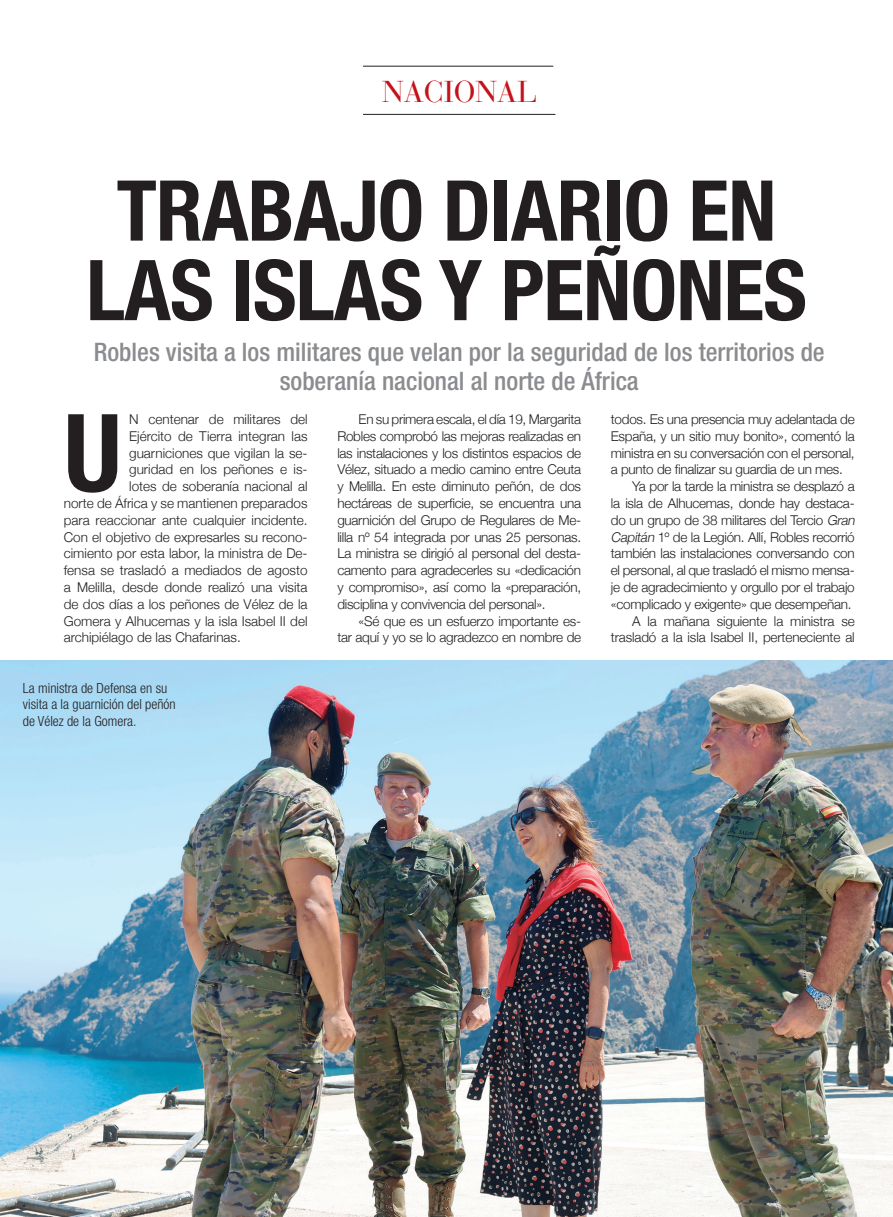
<style>
.page{position:relative;width:893px;height:1217px;background:#fff}
.page>*{position:absolute;margin:0;border:0;box-sizing:border-box;transform-origin:0 0}
.Coro-Texto{font:700 condensed 107.55px "Helvetica Neue";color:#231f20}
.Título_B{font:700 condensed 84px/79.5px "Helvetica Neue";letter-spacing:-.01em;color:#231f20;text-align:center}
.Título_B-2{font:30px "Bauer Bodoni";color:#c4121a}
.Título_B-3{font:500 condensed 25.5px/28.5px "Helvetica Neue";color:#8a8c8f;text-align:center}
.Título_B-4{font:300 condensed 13.95px/16.5px "Helvetica Neue";color:#231f20}
.Coro-Texto-2{font:300 13.5px/16.8px "Helvetica Neue";letter-spacing:-.01em;color:#231f20;text-align:justify}
.s1{font-style:italic}
</style>
<div class="page">
<img style="left:0;top:660px;width:893px;height:556px">
<hr style="left:363px;top:66px;width:190px;height:1px;background:#231f20">
<hr style="left:363px;top:114px;width:192px;height:1px;background:#231f20">
<p class="Título_B-2" style="left:382px;top:74px;width:157px">NACIONAL</p>
<p class="Título_B" style="left:86px;top:165px;width:722px">TRABAJO DIARIO EN<br>LAS ISLAS Y PEÑONES</p>
<p class="Título_B-3" style="left:94px;top:337px;width:732px">Robles visita a los militares que velan por la seguridad de los territorios de soberanía nacional al norte de África</p>
<p class="Coro-Texto" style="left:64px;top:387px;width:59px">U</p>
<p class="Coro-Texto-2" style="left:129px;top:409px;width:180px">N centenar de militares del</p>
<p class="Coro-Texto-2" style="left:129px;top:426px;width:180px">Ejército de Tierra integran las</p>
<p class="Coro-Texto-2" style="left:129px;top:443px;width:180px">guarniciones que vigilan la se-</p>
<p class="Coro-Texto-2" style="left:129px;top:460px;width:180px">guridad en los peñones e is-</p>
<p class="Coro-Texto-2" style="left:129px;top:477px;width:180px">lotes de soberanía nacional al</p>
<p class="Coro-Texto-2" style="left:64px;top:493px;width:245px">norte de África y se mantienen preparados</p>
<p class="Coro-Texto-2" style="left:64px;top:510px;width:245px">para reaccionar ante cualquier incidente.</p>
<p class="Coro-Texto-2" style="left:64px;top:527px;width:245px">Con el objetivo de expresarles su recono-</p>
<p class="Coro-Texto-2" style="left:64px;top:544px;width:245px">cimiento por esta labor, la ministra de De-</p>
<p class="Coro-Texto-2" style="left:64px;top:561px;width:245px">fensa se trasladó a mediados de agosto</p>
<p class="Coro-Texto-2" style="left:64px;top:577px;width:245px">a Melilla, desde donde realizó una visita</p>
<p class="Coro-Texto-2" style="left:64px;top:594px;width:245px">de dos días a los peñones de Vélez de la</p>
<p class="Coro-Texto-2" style="left:64px;top:611px;width:245px">Gomera y Alhucemas y la isla Isabel II del</p>
<p class="Coro-Texto-2" style="left:64px;top:628px;width:179px">archipiélago de las Chafarinas.</p>
<p class="Título_B-4" style="left:23px;top:679px;width:154px">La ministra de Defensa en su visita a la guarnición del peñón de Vélez de la Gomera.</p>
<p class="Coro-Texto-2" style="left:337px;top:409px;width:245px;text-indent:21px">En su primera escala, el día 19, Margarita Robles comprobó las mejoras realizadas en las instalaciones y los distintos espacios de Vélez, situado a medio camino entre Ceuta y Melilla. En este diminuto peñón, de dos hectáreas de superficie, se encuentra una guarnición del Grupo de Regulares de Me&shy;lilla nº 54 integrada por unas 25 personas.<br>La ministra se dirigió al personal del desta&shy;camento para agradecerles su «dedicación y compromiso», así como la «preparación, disciplina y convivencia del personal».</p>
<p class="Coro-Texto-2" style="left:337px;top:611px;width:245px;text-align:right">«Sé que es un esfuerzo importante es-<br>tar aquí y yo se lo agradezco en nombre de</p>
<p class="Coro-Texto-2" style="left:611px;top:409px;width:245px">todos. Es una presencia muy adelantada de España, y un sitio muy bonito», comentó la ministra en su conversación con el personal, a punto de finalizar su guardia de un mes.</p>
<p class="Coro-Texto-2" style="left:611px;top:477px;width:248px;text-align:left;text-indent:21px">Ya por la tarde la ministra se desplazó a la isla de Alhucemas, donde hay destaca&shy;do un grupo de 38 militares del Tercio <span class="s1">Gran Capitán</span> 1º de la Legión. Allí, Robles recorrió también las instalaciones conversando con el personal, al que trasladó el mismo mensa&shy;je de agradecimiento y orgullo por el trabajo «complicado y exigente» que desempeñan.</p>
<p class="Coro-Texto-2" style="left:611px;top:611px;width:245px;text-align:right">A la mañana siguiente la ministra se trasladó a la isla Isabel II, perteneciente al</p>
</div>
